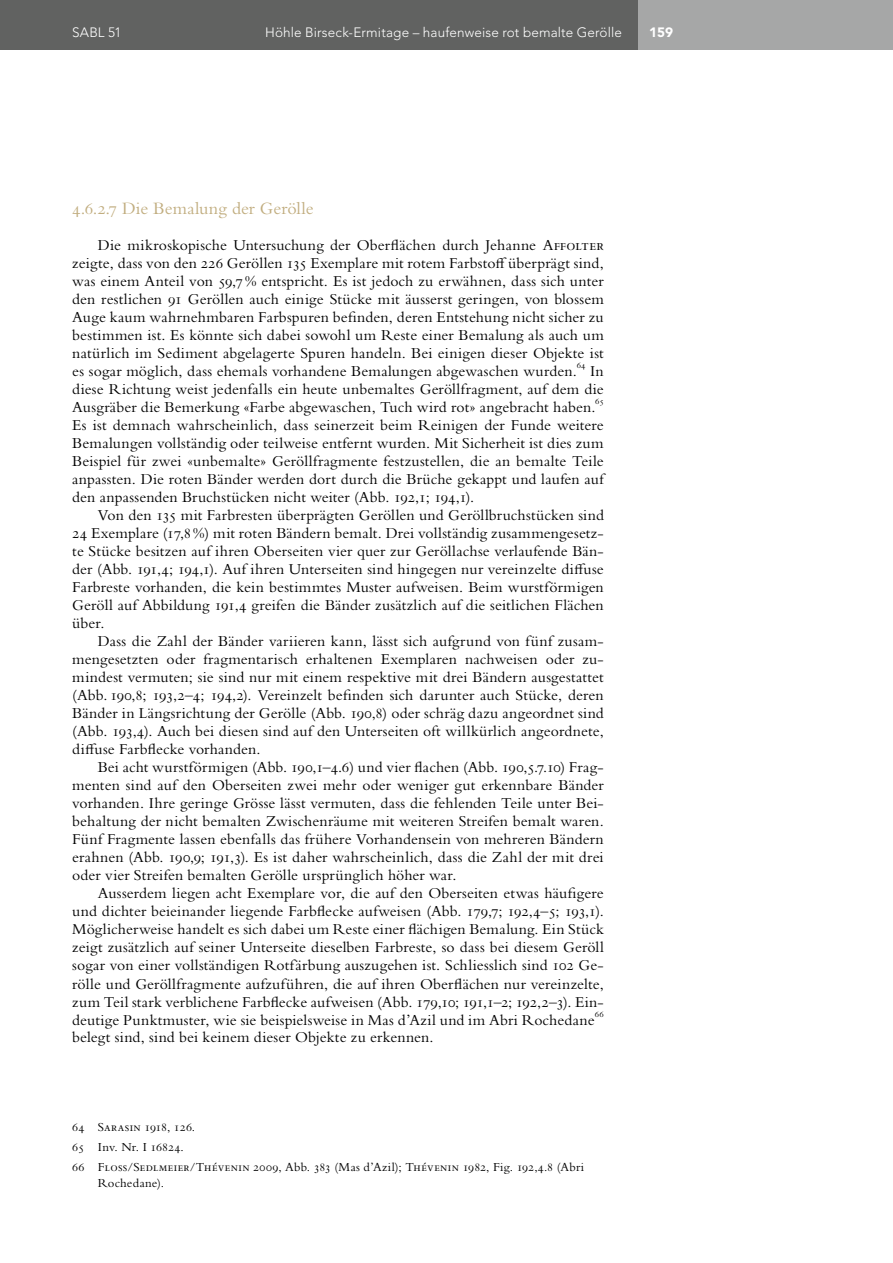
<style>
.page{position:relative;width:893px;height:1263px;background:#fff}
.page>*{position:absolute;margin:0;border:0;box-sizing:border-box;transform-origin:0 0}
.t1{font:18px "Bembo Std";letter-spacing:.01em;color:#c1ad7f}
.t2{font:15.75px/18px "Bembo Std";letter-spacing:.015em;color:#000;text-align:justify}
.t3{font:300 13.5px "Avenir LT Std";letter-spacing:.01em;color:#fff}
.t4{font:900 13.5px "Avenir LT Std";color:#fff}
.t5{font:12.75px/20px "Bembo Std";letter-spacing:.025em;color:#000}
.t6{font:9.15px "Bembo Std";color:#000}
</style>
<div class="page">
<div style="left:0;top:0;width:638px;height:50px;background:#616261"></div>
<div style="left:638px;top:0;width:255px;height:50px;background:#a6a7a7"></div>
<p class="t3" style="left:72px;top:24px;width:51px">SABL 51</p>
<p class="t3" style="left:265px;top:24px;width:358px">Höhle Birseck-Ermitage – haufenweise rot bemalte Gerölle</p>
<p class="t4" style="left:649px;top:24px;width:25px">159</p>
<p class="t1" style="left:72px;top:198px;width:243px">4.6.2.7 Die Bemalung der Gerölle</p>
<p class="t2" style="left:72px;top:236px;width:533px;text-align:left;text-indent:26px">Die mikroskopische Untersuchung der Oberflächen durch Jehanne Affolter zeigte, dass von den 226 Geröllen 135 Exemplare mit rotem Farbstoff überprägt sind, was einem Anteil von 59,7 % entspricht. Es ist jedoch zu erwähnen, dass sich unter den restlichen 91 Geröllen auch einige Stücke mit äusserst geringen, von blossem Auge kaum wahrnehmbaren Farbspuren befinden, deren Entstehung nicht sicher zu bestimmen ist. Es könnte sich dabei sowohl um Reste einer Bemalung als auch um natürlich im Sediment abgelagerte Spuren handeln. Bei einigen dieser Objekte ist es sogar möglich, dass ehemals vorhandene Bemalungen abgewaschen wurden.</p>
<p class="t6" style="left:577px;top:360px;width:10px">64</p>
<p class="t2" style="left:72px;top:362px;width:533px;text-indent:518px">In diese Richtung weist jedenfalls ein heute unbemaltes Geröllfragment, auf dem die Ausgräber die Bemerkung «Farbe abgewaschen, Tuch wird rot» angebracht haben.</p>
<p class="t6" style="left:595px;top:396px;width:10px">65</p>
<p class="t2" style="left:72px;top:416px;width:534px;text-align:left">Es ist demnach wahrscheinlich, dass seinerzeit beim Reinigen der Funde weitere Bemalungen vollständig oder teilweise entfernt wurden. Mit Sicherheit ist dies zum Beispiel für zwei «unbemalte» Geröllfragmente festzustellen, die an bemalte Teile anpassten. Die roten Bänder werden dort durch die Brüche gekappt und laufen auf den anpassenden Bruchstücken nicht weiter (Abb. 192,1; 194,1).</p>
<p class="t2" style="left:72px;top:506px;width:533px;text-indent:26px">Von den 135 mit Farbresten überprägten Geröllen und Geröllbruchstücken sind 24 Exemplare (17,8%) mit roten Bändern bemalt. Drei vollständig zusammengesetz&shy;te Stücke besitzen auf ihren Oberseiten vier quer zur Geröllachse verlaufende Bän&shy;der (Abb. 191,4; 194,1). Auf ihren Unterseiten sind hingegen nur vereinzelte diffuse Farbreste vorhanden, die kein bestimmtes Muster aufweisen. Beim wurstförmigen Geröll auf Abbildung 191,4 greifen die Bänder zusätzlich auf die seitlichen Flächen über.</p>
<p class="t2" style="left:72px;top:632px;width:533px;text-indent:26px">Dass die Zahl der Bänder variieren kann, lässt sich aufgrund von fünf zusam&shy;mengesetzten oder fragmentarisch erhaltenen Exemplaren nachweisen oder zu&shy;mindest vermuten; sie sind nur mit einem respektive mit drei Bändern ausgestattet (Abb. 190,8; 193,2–4; 194,2). Vereinzelt befinden sich darunter auch Stücke, deren Bänder in Längsrichtung der Gerölle (Abb. 190,8) oder schräg dazu angeordnet sind (Abb. 193,4). Auch bei diesen sind auf den Unterseiten oft willkürlich angeordnete, diffuse Farbflecke vorhanden.</p>
<p class="t2" style="left:72px;top:758px;width:533px;text-indent:26px">Bei acht wurstförmigen (Abb. 190,1–4.6) und vier flachen (Abb. 190,5.7.10) Frag&shy;menten sind auf den Oberseiten zwei mehr oder weniger gut erkennbare Bänder vorhanden. Ihre geringe Grösse lässt vermuten, dass die fehlenden Teile unter Bei&shy;behaltung der nicht bemalten Zwischenräume mit weiteren Streifen bemalt waren.<br>Fünf Fragmente lassen ebenfalls das frühere Vorhandensein von mehreren Bändern erahnen (Abb. 190,9; 191,3). Es ist daher wahrscheinlich, dass die Zahl der mit drei oder vier Streifen bemalten Gerölle ursprünglich höher war.</p>
<p class="t2" style="left:72px;top:884px;width:533px;text-indent:26px">Ausserdem liegen acht Exemplare vor, die auf den Oberseiten etwas häufigere und dichter beieinander liegende Farbflecke aufweisen (Abb. 179,7; 192,4–5; 193,1).<br>Möglicherweise handelt es sich dabei um Reste einer flächigen Bemalung. Ein Stück zeigt zusätzlich auf seiner Unterseite dieselben Farbreste, so dass bei diesem Geröll sogar von einer vollständigen Rotfärbung auszugehen ist. Schliesslich sind 102 Ge&shy;rölle und Geröllfragmente aufzuführen, die auf ihren Oberflächen nur vereinzelte, zum Teil stark verblichene Farbflecke aufweisen (Abb. 179,10; 191,1–2; 192,2–3). Ein&shy;deutige Punktmuster, wie sie beispielsweise in Mas d’Azil und im Abri Rochedane</p>
<p class="t6" style="left:595px;top:1008px;width:10px">66</p>
<p class="t2" style="left:72px;top:1028px;width:363px">belegt sind, sind bei keinem dieser Objekte zu erkennen.</p>
<p class="t5" style="left:72px;top:1116px;width:513px">64 Sarasin 1918, 126.<br>65 Inv. Nr. I 16824.<br>66 Floss/Sedlmeier/Thévenin 2009, Abb. 383 (Mas d’Azil); Thévenin 1982, Fig. 192,4.8 (Abri</p>
<p class="t5" style="left:98px;top:1172px;width:68px">Rochedane).</p>
</div>
